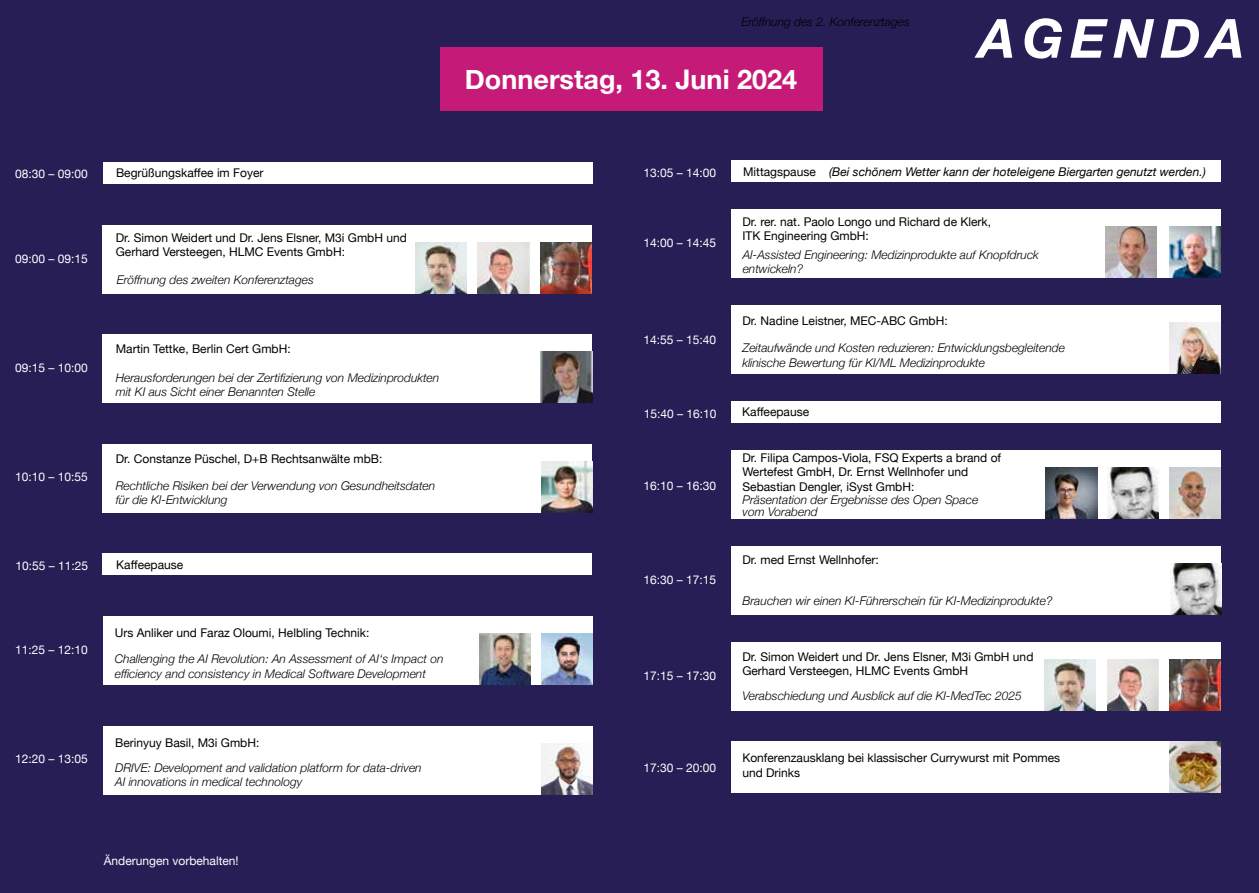
<style>
.page{position:relative;width:1259px;height:893px;background:#261e55}
.page>*{position:absolute;margin:0;border:0;box-sizing:border-box;transform-origin:0 0}
.t1{font:italic 700 54px "Helvetica Neue";letter-spacing:.13em;color:#fff}
.t2{font:700 27px "Helvetica Neue";color:#fff}
.t3{font:italic 300 12px/14.4px "Helvetica Neue";color:#000}
.t4{font:12px/14.4px "Helvetica Neue";color:#000}
.t5{font:12px "Helvetica Neue";color:#fff}
.t6{font:italic 12px "Helvetica Neue";color:#000}
.s1{font-style:normal}
</style>
<div class="page">
<div style="left:103px;top:162px;width:489px;height:21px;background:#fff"></div>
<div style="left:103px;top:554px;width:489px;height:21px;background:#fff"></div>
<div style="left:103px;top:444px;width:489px;height:68px;background:#fff"></div>
<img style="left:541px;top:461px;width:51px;height:51px">
<div style="left:103px;top:335px;width:489px;height:68px;background:#fff"></div>
<img style="left:541px;top:352px;width:51px;height:51px">
<div style="left:103px;top:726px;width:489px;height:68px;background:#fff"></div>
<img style="left:541px;top:743px;width:51px;height:51px">
<div style="left:104px;top:617px;width:489px;height:68px;background:#fff"></div>
<img style="left:542px;top:634px;width:51px;height:51px">
<img style="left:479px;top:634px;width:51px;height:51px">
<div style="left:103px;top:225px;width:489px;height:68px;background:#fff"></div>
<img style="left:541px;top:242px;width:51px;height:51px">
<img style="left:478px;top:242px;width:51px;height:51px">
<img style="left:415px;top:242px;width:51px;height:51px">
<div style="left:440px;top:48px;width:382px;height:63px;background:#c51a77"></div>
<div style="left:732px;top:161px;width:489px;height:21px;background:#fff"></div>
<div style="left:732px;top:401px;width:489px;height:22px;background:#fff"></div>
<div style="left:732px;top:306px;width:489px;height:68px;background:#fff"></div>
<img style="left:1169px;top:323px;width:52px;height:51px">
<div style="left:731px;top:210px;width:489px;height:68px;background:#fff"></div>
<img style="left:1170px;top:227px;width:51px;height:51px">
<img style="left:1106px;top:227px;width:51px;height:51px">
<div style="left:732px;top:450px;width:489px;height:68px;background:#fff"></div>
<img style="left:1169px;top:467px;width:51px;height:51px">
<img style="left:1046px;top:467px;width:51px;height:51px">
<img style="left:1107px;top:467px;width:51px;height:51px">
<div style="left:732px;top:546px;width:489px;height:68px;background:#fff"></div>
<img style="left:1170px;top:563px;width:51px;height:51px">
<div style="left:731px;top:642px;width:489px;height:68px;background:#fff"></div>
<img style="left:1169px;top:659px;width:52px;height:51px">
<img style="left:1107px;top:659px;width:51px;height:51px">
<img style="left:1044px;top:659px;width:51px;height:51px">
<div style="left:731px;top:741px;width:489px;height:51px;background:#fff"></div>
<img style="left:1169px;top:741px;width:51px;height:51px">
<p class="t3" style="left:741px;top:14px;width:170px">Eröffnung des 2. Konferenztages</p>
<h2 class="t2" style="left:465px;top:58px;width:334px">Donnerstag, 13. Juni 2024</h2>
<h1 class="t1" style="left:978px;top:-4px;width:268px">AGENDA</h1>
<p class="t5" style="left:15px;top:165px;width:74px">08:30 – 09:00</p>
<p class="t4" style="left:116px;top:166px;width:149px">Begrüßungskaffee im Foyer</p>
<p class="t5" style="left:15px;top:250px;width:74px">09:00 – 09:15</p>
<p class="t5" style="left:15px;top:359px;width:74px">09:15 – 10:00</p>
<p class="t5" style="left:15px;top:468px;width:74px">10:10 – 10:55</p>
<p class="t4" style="left:116px;top:231px;width:292px">Dr. Simon Weidert und Dr. Jens Elsner, M3i GmbH und<br>Gerhard Versteegen, HLMC Events GmbH:</p>
<p class="t3" style="left:117px;top:272px;width:198px">Eröffnung des zweiten Konferenztages</p>
<p class="t4" style="left:116px;top:343px;width:176px">Martin Tettke, Berlin Cert GmbH:</p>
<p class="t3" style="left:116px;top:369px;width:325px">Herausforderungen bei der Zertifizierung von Medizinprodukten mit KI aus Sicht einer Benannten Stelle</p>
<p class="t4" style="left:116px;top:452px;width:268px">Dr. Constanze Püschel, D+B Rechtsanwälte mbB:</p>
<p class="t3" style="left:116px;top:478px;width:321px">Rechtliche Risiken bei der Verwendung von Gesundheitsdaten für die KI-Entwicklung</p>
<p class="t5" style="left:15px;top:557px;width:74px">10:55 – 11:25</p>
<p class="t4" style="left:116px;top:558px;width:68px">Kaffeepause</p>
<p class="t5" style="left:15px;top:641px;width:74px">11:25 – 12:10</p>
<p class="t5" style="left:15px;top:750px;width:74px">12:20 – 13:05</p>
<p class="t4" style="left:115px;top:626px;width:256px">Urs Anliker und Faraz Oloumi, Helbling Technik:</p>
<p class="t3" style="left:115px;top:651px;width:330px">Challenging the AI Revolution: An Assessment of AI‘s Impact on efficiency and consistency in Medical Software Development</p>
<p class="t4" style="left:115px;top:736px;width:146px">Berinyuy Basil, M3i GmbH:</p>
<p class="t3" style="left:115px;top:760px;width:308px">DRIVE: Development and validation platform for data-driven<br>AI innovations in medical technology</p>
<p class="t5" style="left:104px;top:852px;width:136px">Änderungen vorbehalten!</p>
<p class="t5" style="left:643px;top:164px;width:74px">13:05 – 14:00</p>
<p class="t6" style="left:743px;top:163px;width:464px"><span class="s1">Mittagspause</span> (Bei schönem Wetter kann der hoteleigene Biergarten genutzt werden.)</p>
<p class="t5" style="left:643px;top:234px;width:74px">14:00 – 14:45</p>
<p class="t5" style="left:643px;top:331px;width:74px">14:55 – 15:40</p>
<p class="t4" style="left:742px;top:215px;width:250px">Dr. rer. nat. Paolo Longo und Richard de Klerk,<br>ITK Engineering GmbH:</p>
<p class="t3" style="left:742px;top:247px;width:298px">AI-Assisted Engineering: Medizinprodukte auf Knopfdruck entwickeln?</p>
<p class="t4" style="left:742px;top:314px;width:207px">Dr. Nadine Leistner, MEC-ABC GmbH:</p>
<p class="t3" style="left:742px;top:340px;width:324px">Zeitaufwände und Kosten reduzieren: Entwicklungsbegleitende klinische Bewertung für KI/ML Medizinprodukte</p>
<p class="t5" style="left:643px;top:405px;width:74px">15:40 – 16:10</p>
<p class="t4" style="left:742px;top:406px;width:68px">Kaffeepause</p>
<p class="t5" style="left:643px;top:477px;width:74px">16:10 – 16:30</p>
<p class="t5" style="left:643px;top:571px;width:74px">16:30 – 17:15</p>
<p class="t5" style="left:643px;top:667px;width:74px">17:15 – 17:30</p>
<p class="t4" style="left:742px;top:451px;width:260px">Dr. Filipa Campos-Viola, FSQ Experts a brand of<br>Wertefest GmbH, Dr. Ernst Wellnhofer und<br>Sebastian Dengler, iSyst GmbH:</p>
<p class="t3" style="left:742px;top:493px;width:237px;line-height:12px">Präsentation der Ergebnisse des Open Space vom Vorabend</p>
<p class="t4" style="left:742px;top:553px;width:138px">Dr. med Ernst Wellnhofer:</p>
<p class="t3" style="left:742px;top:592px;width:311px">Brauchen wir einen KI-Führerschein für KI-Medizinprodukte?</p>
<p class="t4" style="left:742px;top:650px;width:292px">Dr. Simon Weidert und Dr. Jens Elsner, M3i GmbH und<br>Gerhard Versteegen, HLMC Events GmbH</p>
<p class="t3" style="left:742px;top:688px;width:281px">Verabschiedung und Ausblick auf die KI-MedTec 2025</p>
<p class="t5" style="left:643px;top:759px;width:74px">17:30 – 20:00</p>
<p class="t4" style="left:742px;top:751px;width:319px">Konferenzausklang bei klassischer Currywurst mit Pommes und Drinks</p>
</div>
